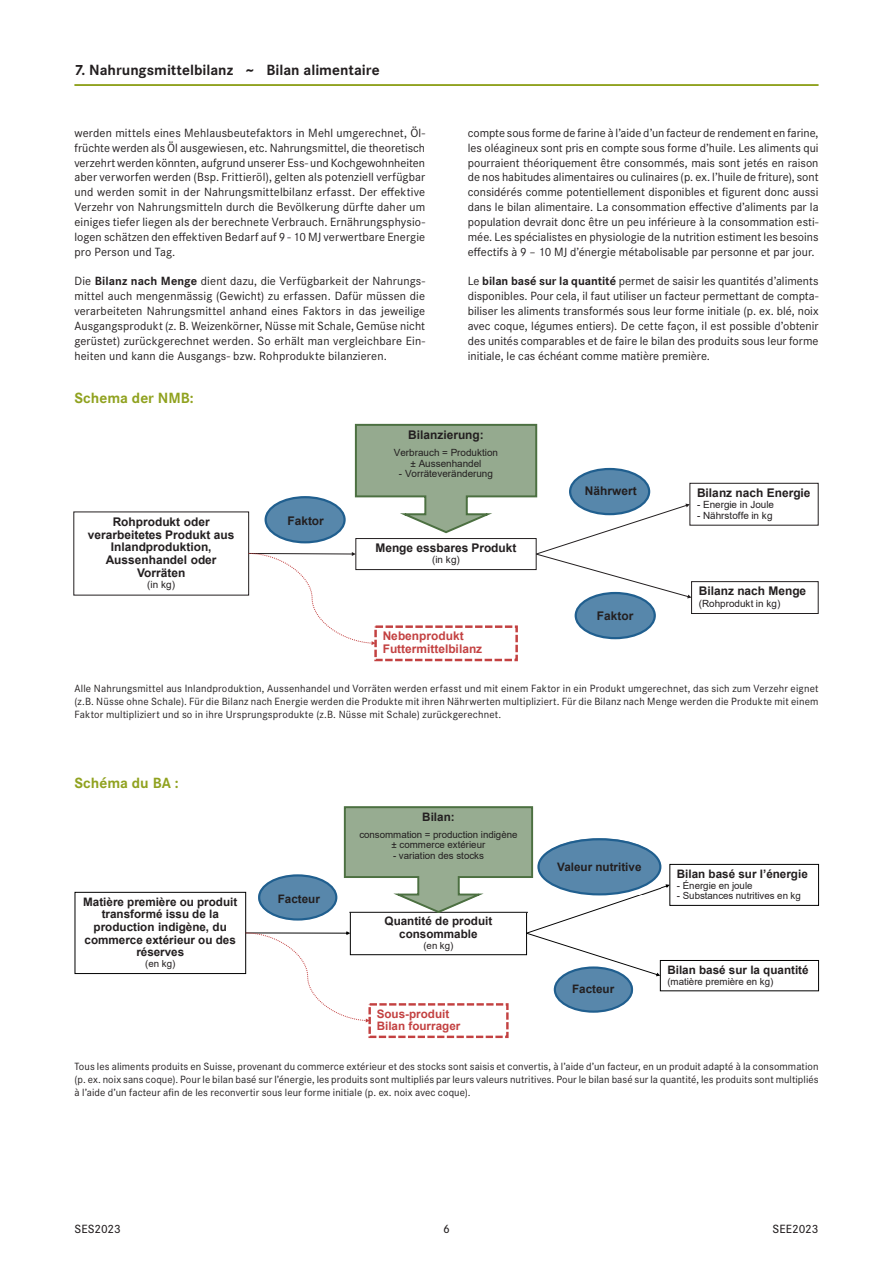
<style>
.page{position:relative;width:893px;height:1263px;background:#fff}
.page>*{position:absolute;margin:0;border:0;box-sizing:border-box;transform-origin:0 0}
.t1{font:700 15.3px "Corporate S";letter-spacing:-.005em;color:#231f20}
._07_Tabellentitel{font:700 15.3px "Corporate S";color:#90a21f}
._07_Text{font:12.3px/14.9px "Corporate S";letter-spacing:.005em;color:#231f20;text-align:justify}
.t2{font:500 12.3px "Corporate S";letter-spacing:-.005em;color:#231f20}
.t3{font:700 12px/12.9px "Arial";color:#231f20;text-align:center}
.t4{font:700 12px/12.9px "Arial";color:#c34141}
.t5{font:700 11.7px/12.6px "Arial";color:#231f20;text-align:center}
.t6{font:700 11.7px/12.6px "Arial";color:#c34141}
._07_Text-2{font:10.8px/13px "Corporate S";letter-spacing:.01em;color:#231f20;text-align:justify}
.t7{font:9.9px/10.8px "Arial";color:#231f20;text-align:center}
.t8{font:9.75px/10.5px "Arial";color:#231f20;text-align:center}
.s1{font-weight:700}
</style>
<div class="page">
<hr style="left:74px;top:84px;width:745px;height:2px;background:#90a21f">
<div style="left:691px;top:581px;width:128px;height:33px;border:1px solid #231f20"></div>
<div style="left:689px;top:483px;width:130px;height:43px;border:1px solid #231f20"></div>
<svg style="left:248px;top:423px;width:444px;height:222px"></svg>
<div style="left:374px;top:625px;width:144px;height:36px;border:2px dashed #c34141"></div>
<div style="left:74px;top:892px;width:172px;height:82px;border:1px solid #000"></div>
<div style="left:660px;top:960px;width:159px;height:31px;border:1px solid #000"></div>
<div style="left:669px;top:864px;width:150px;height:42px;border:1px solid #000"></div>
<svg style="left:246px;top:806px;width:424px;height:216px"></svg>
<div style="left:368px;top:1003px;width:141px;height:35px;border:2px dashed #c34141"></div>
<p class="t1" style="left:74px;top:62px;width:307px">7. Nahrungsmittelbilanz ~ Bilan alimentaire</p>
<p class="_07_Text" style="left:74px;top:125px;width:352px">werden mittels eines Mehlausbeutefaktors in Mehl umgerechnet, Öl&shy;früchte werden als Öl ausgewiesen, etc. Nahrungsmittel, die theoretisch verzehrt werden könnten, aufgrund unserer Ess- und Kochgewohnheiten aber verworfen werden (Bsp. Frittieröl), gelten als potenziell verfügbar und werden somit in der Nahrungsmittelbilanz erfasst. Der effektive Verzehr von Nahrungsmitteln durch die Bevölkerung dürfte daher um einiges tiefer liegen als der berechnete Verbrauch. Ernährungsphysio&shy;logen schätzen den effektiven Bedarf auf 9 - 10 MJ verwertbare Energie pro Person und Tag.</p>
<p class="_07_Text" style="left:74px;top:274px;width:352px">Die <span class="s1">Bilanz nach Menge</span> dient dazu, die Verfügbarkeit der Nahrungs&shy;mittel auch mengenmässig (Gewicht) zu erfassen. Dafür müssen die verarbeiteten Nahrungsmittel anhand eines Faktors in das jeweilige Ausgangsprodukt (z. B. Weizenkörner, Nüsse mit Schale, Gemüse nicht gerüstet) zurückgerechnet werden. So erhält man vergleichbare Ein&shy;heiten und kann die Ausgangs- bzw. Rohprodukte bilanzieren.</p>
<p class="_07_Tabellentitel" style="left:74px;top:389px;width:121px">Schema der NMB:</p>
<p class="_07_Text" style="left:468px;top:125px;width:352px">compte sous forme de farine à l’aide d’un facteur de rendement en farine, les oléagineux sont pris en compte sous forme d’huile. Les aliments qui pourraient théoriquement être consommés, mais sont jetés en raison de nos habitudes alimentaires ou culinaires (p. ex. l’huile de friture), sont considérés comme potentiellement disponibles et figurent donc aussi dans le bilan alimentaire. La consommation effective d’aliments par la population devrait donc être un peu inférieure à la consommation esti&shy;mée. Les spécialistes en physiologie de la nutrition estiment les besoins effectifs à 9 – 10 MJ d’énergie métabolisable par personne et par jour.</p>
<p class="_07_Text" style="left:468px;top:274px;width:352px">Le <span class="s1">bilan basé sur la quantité</span> permet de saisir les quantités d’aliments disponibles. Pour cela, il faut utiliser un facteur permettant de compta&shy;biliser les aliments transformés sous leur forme initiale (p. ex. blé, noix avec coque, légumes entiers). De cette façon, il est possible d’obtenir des unités comparables et de faire le bilan des produits sous leur forme initiale, le cas échéant comme matière première.</p>
<p class="t3" style="left:113px;top:515px;width:99px">Rohprodukt oder</p>
<p class="t3" style="left:287px;top:514px;width:38px">Faktor</p>
<p class="t3" style="left:88px;top:528px;width:148px">verarbeitetes Produkt aus<br>Inlandproduktion,<br>Aussenhandel oder<br>Vorräten</p>
<p class="t7" style="left:147px;top:579px;width:29px">(in kg)</p>
<p class="t3" style="left:408px;top:428px;width:77px">Bilanzierung:</p>
<p class="t7" style="left:394px;top:447px;width:106px">Verbrauch = Produktion ± Aussenhandel</p>
<p class="t7" style="left:399px;top:468px;width:96px">- Vorräteveränderung</p>
<p class="t3" style="left:375px;top:542px;width:143px">Menge essbares Produkt</p>
<p class="t7" style="left:432px;top:554px;width:29px">(in kg)</p>
<p class="t4" style="left:383px;top:630px;width:101px">Nebenprodukt<br>Futtermittelbilanz</p>
<p class="t3" style="left:585px;top:485px;width:53px">Nährwert</p>
<p class="t3" style="left:697px;top:486px;width:115px">Bilanz nach Energie</p>
<p class="t7" style="left:697px;top:499px;width:78px">- Energie in Joule</p>
<p class="t7" style="left:697px;top:510px;width:77px">- Nährstoffe in kg</p>
<p class="t3" style="left:597px;top:609px;width:38px">Faktor</p>
<p class="t3" style="left:699px;top:585px;width:109px">Bilanz nach Menge</p>
<p class="t7" style="left:699px;top:598px;width:83px">(Rohprodukt in kg)</p>
<p class="_07_Text-2" style="left:74px;top:682px;width:746px">Alle Nahrungsmittel aus Inlandproduktion, Aussenhandel und Vorräten werden erfasst und mit einem Faktor in ein Produkt umgerechnet, das sich zum Verzehr eignet (z.B. Nüsse ohne Schale). Für die Bilanz nach Energie werden die Produkte mit ihren Nährwerten multipliziert. Für die Bilanz nach Menge werden die Produkte mit einem Faktor multipliziert und so in ihre Ursprungsprodukte (z.B. Nüsse mit Schale) zurückgerechnet.</p>
<p class="_07_Tabellentitel" style="left:74px;top:774px;width:106px">Schéma du BA :</p>
<p class="t5" style="left:83px;top:895px;width:156px">Matière première ou produit</p>
<p class="t5" style="left:278px;top:892px;width:44px">Facteur</p>
<p class="t5" style="left:85px;top:908px;width:153px">transformé issu de la production indigène, du commerce extérieur ou des réserves</p>
<p class="t8" style="left:145px;top:958px;width:32px">(en kg)</p>
<p class="t5" style="left:422px;top:810px;width:34px">Bilan:</p>
<p class="t8" style="left:359px;top:829px;width:160px">consommation = production indigène ± commerce extérieur</p>
<p class="t8" style="left:393px;top:850px;width:92px">- variation des stocks</p>
<p class="t5" style="left:385px;top:915px;width:109px">Quantité de produit consommable</p>
<p class="t8" style="left:423px;top:940px;width:32px">(en kg)</p>
<p class="t6" style="left:377px;top:1007px;width:85px">Sous-produit<br>Bilan fourrager</p>
<p class="t5" style="left:557px;top:861px;width:86px">Valeur nutritive</p>
<p class="t5" style="left:572px;top:983px;width:44px">Facteur</p>
<p class="t5" style="left:677px;top:867px;width:132px">Bilan basé sur l’énergie</p>
<p class="t8" style="left:677px;top:880px;width:77px">- Énergie en joule</p>
<p class="t8" style="left:677px;top:890px;width:126px">- Substances nutritives en kg</p>
<p class="t5" style="left:667px;top:963px;width:143px">Bilan basé sur la quantité</p>
<p class="t8" style="left:667px;top:976px;width:108px">(matière première en kg)</p>
<p class="_07_Text-2" style="left:74px;top:1060px;width:746px">Tous les aliments produits en Suisse, provenant du commerce extérieur et des stocks sont saisis et convertis, à l’aide d’un facteur, en un produit adapté à la consommation (p. ex. noix sans coque). Pour le bilan basé sur l’énergie, les produits sont multipliés par leurs valeurs nutritives. Pour le bilan basé sur la quantité, les produits sont multipliés à l’aide d’un facteur afin de les reconvertir sous leur forme initiale (p. ex. noix avec coque).</p>
<p class="t2" style="left:74px;top:1222px;width:48px">SES2023</p>
<p class="t2" style="left:443px;top:1222px;width:8px">6</p>
<p class="t2" style="left:772px;top:1222px;width:48px">SEE2023</p>
</div>
